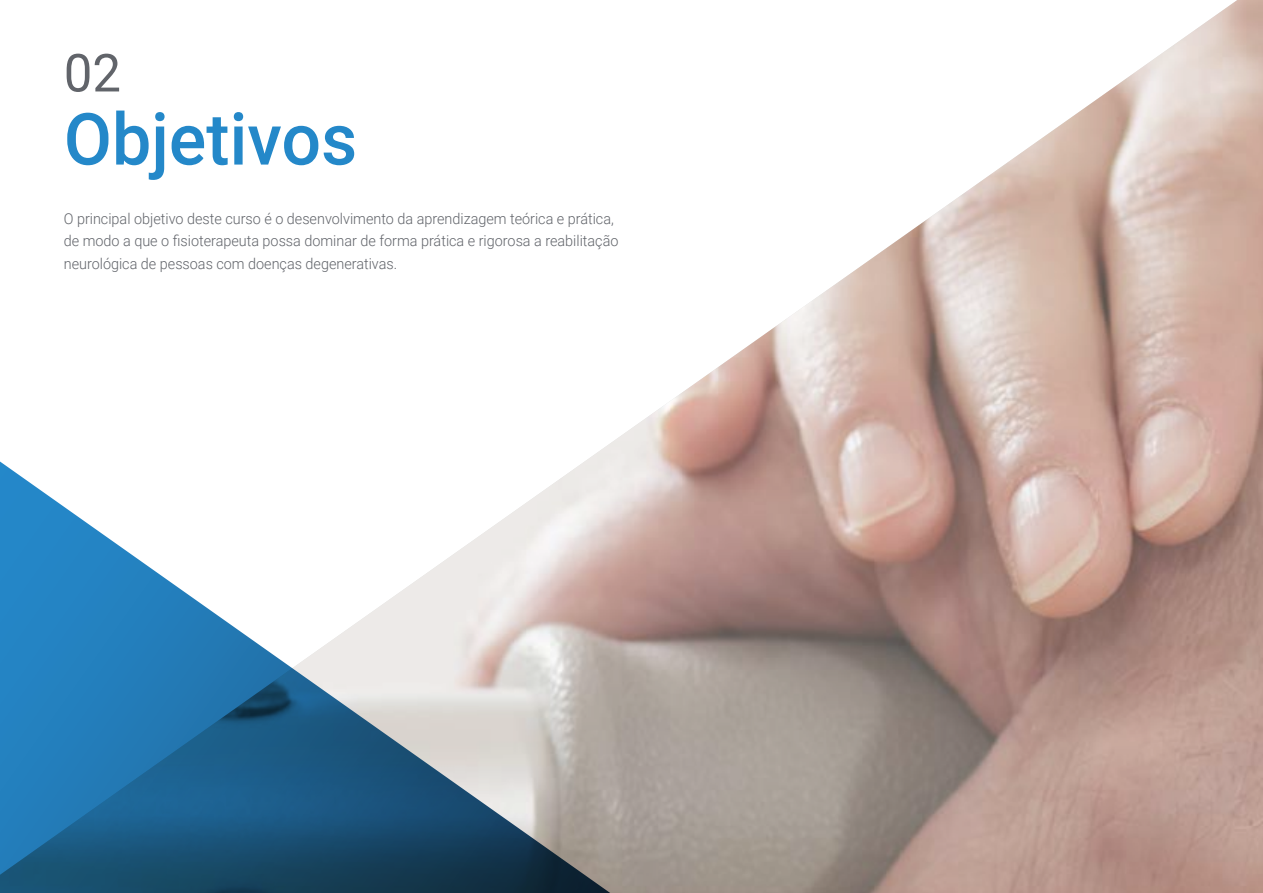
<style>
.page{position:relative;width:1263px;height:893px;background:#fff}
.page>*{position:absolute;margin:0;border:0;box-sizing:border-box;transform-origin:0 0}
.t1{font:500 72px "Roboto";color:#2488c9}
.t2{font:52.5px "Roboto";color:#61646a}
.t3{font:300 15px/22.5px "Roboto";color:#61646a;scale:.96 1}
</style>
<div class="page">
<img style="left:607px;top:0;width:656px;height:893px">
<svg style="left:0;top:446px;width:640px;height:447px"></svg>
<h2 class="t2" style="left:64px;top:36px;width:59px">02</h2>
<h1 class="t1" style="left:64px;top:89px;width:295px">Objetivos</h1>
<p class="t3" style="left:64px;top:207px;width:579px">O principal objetivo deste curso é o desenvolvimento da aprendizagem teórica e prática, de modo a que o fisioterapeuta possa dominar de forma prática e rigorosa a reabilitação neurológica de pessoas com doenças degenerativas.</p>
</div>
